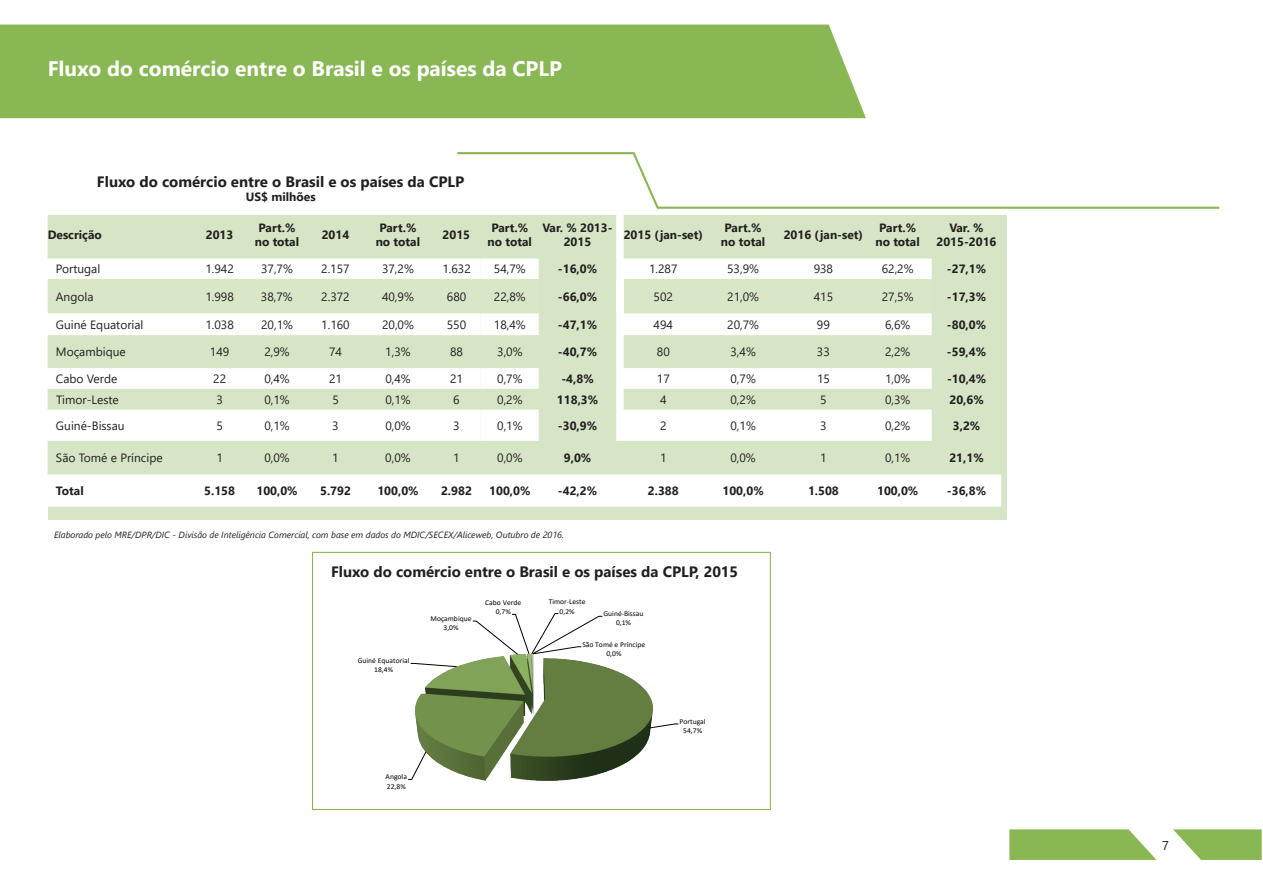
<style>
.page{position:relative;width:1263px;height:893px;background:#fff}
.page>*{position:absolute;margin:0;border:0;box-sizing:border-box;transform-origin:0 0}
.t1{font:700 21px "Segoe UI";color:#fff}
.t2{font:700 15px "Segoe UI";color:#231f20}
.t3{font:12.75px "Segoe UI";color:#231f20}
.t4{font:12px "Segoe UI";color:#231f20}
.t5{font:700 12px/14.4px "Segoe UI";color:#231f20;text-align:center}
.t6{font:italic 9px "Segoe UI";color:#231f20}
.t7{font:7.35px/9.1px "Calibri";color:#000001;text-align:center}
</style>
<div class="page">
<div style="left:0;top:25px;width:866px;height:93px;background:#89b754"></div>
<svg style="left:1009px;top:829px;width:147px;height:31px;background:#95be66"></svg>
<svg style="left:1173px;top:829px;width:89px;height:31px;background:#9dc371"></svg>
<svg style="left:457px;top:152px;width:763px;height:57px"></svg>
<div style="left:312px;top:552px;width:459px;height:258px;border:1px solid #89b754"></div>
<div style="left:48px;top:215px;width:958px;height:304px;background:#d6e5c5"></div>
<svg style="left:481px;top:215px;width:451px;height:226px"></svg>
<svg style="left:48px;top:258px;width:884px;height:55px"></svg>
<div style="left:616px;top:279px;width:8px;height:34px;background:#fff"></div>
<svg style="left:48px;top:313px;width:433px;height:128px;fill:#fff"></svg>
<div style="left:48px;top:474px;width:953px;height:33px;background:#fff"></div>
<div style="left:44px;top:167px;width:574px;height:44px;background:#fff"></div>
<svg style="left:408px;top:613px;width:271px;height:168px"></svg>
<h1 class="t1" style="left:48px;top:51px;width:516px">Fluxo do comércio entre o Brasil e os países da CPLP</h1>
<p class="t2" style="left:97px;top:169px;width:369px">Fluxo do comércio entre o Brasil e os países da CPLP</p>
<p class="t5" style="left:246px;top:190px;width:71px">US$ milhões</p>
<p class="t5" style="left:48px;top:227px;width:56px">Descrição</p>
<p class="t5" style="left:206px;top:227px;width:29px">2013</p>
<p class="t5" style="left:255px;top:220px;width:46px">Part.% no total</p>
<p class="t5" style="left:322px;top:227px;width:29px">2014</p>
<p class="t5" style="left:376px;top:220px;width:46px">Part.% no total</p>
<p class="t5" style="left:443px;top:227px;width:29px">2015</p>
<p class="t5" style="left:488px;top:220px;width:46px">Part.% no total</p>
<p class="t5" style="left:542px;top:220px;width:72px">Var. % 2013-<br>2015</p>
<p class="t5" style="left:624px;top:227px;width:81px">2015 (jan-set)</p>
<p class="t5" style="left:721px;top:220px;width:46px">Part.% no total</p>
<p class="t5" style="left:784px;top:227px;width:81px">2016 (jan-set)</p>
<p class="t5" style="left:875px;top:220px;width:46px">Part.% no total</p>
<p class="t5" style="left:936px;top:220px;width:62px">Var. %<br>2015-2016</p>
<p class="t4" style="left:56px;top:259px;width:46px">Portugal</p>
<p class="t4" style="left:205px;top:259px;width:30px">1.942</p>
<p class="t4" style="left:261px;top:259px;width:33px">37,7%</p>
<p class="t4" style="left:321px;top:259px;width:30px">2.157</p>
<p class="t4" style="left:382px;top:259px;width:33px">37,2%</p>
<p class="t4" style="left:442px;top:259px;width:30px">1.632</p>
<p class="t4" style="left:494px;top:259px;width:33px">54,7%</p>
<p class="t5" style="left:558px;top:262px;width:41px">-16,0%</p>
<p class="t4" style="left:649px;top:259px;width:30px">1.287</p>
<p class="t4" style="left:727px;top:259px;width:33px">53,9%</p>
<p class="t4" style="left:814px;top:259px;width:21px">938</p>
<p class="t4" style="left:882px;top:259px;width:33px">62,2%</p>
<p class="t5" style="left:947px;top:262px;width:41px">-27,1%</p>
<p class="t4" style="left:56px;top:287px;width:39px">Angola</p>
<p class="t4" style="left:205px;top:287px;width:30px">1.998</p>
<p class="t4" style="left:261px;top:287px;width:33px">38,7%</p>
<p class="t4" style="left:321px;top:287px;width:30px">2.372</p>
<p class="t4" style="left:382px;top:287px;width:33px">40,9%</p>
<p class="t4" style="left:447px;top:287px;width:21px">680</p>
<p class="t4" style="left:494px;top:287px;width:33px">22,8%</p>
<p class="t5" style="left:558px;top:289px;width:41px">-66,0%</p>
<p class="t4" style="left:654px;top:287px;width:21px">502</p>
<p class="t4" style="left:727px;top:287px;width:33px">21,0%</p>
<p class="t4" style="left:814px;top:287px;width:21px">415</p>
<p class="t4" style="left:882px;top:287px;width:33px">27,5%</p>
<p class="t5" style="left:947px;top:289px;width:41px">-17,3%</p>
<p class="t4" style="left:56px;top:315px;width:89px">Guiné Equatorial</p>
<p class="t4" style="left:205px;top:315px;width:30px">1.038</p>
<p class="t4" style="left:261px;top:315px;width:33px">20,1%</p>
<p class="t4" style="left:321px;top:315px;width:30px">1.160</p>
<p class="t4" style="left:382px;top:315px;width:33px">20,0%</p>
<p class="t4" style="left:447px;top:315px;width:21px">550</p>
<p class="t4" style="left:494px;top:315px;width:33px">18,4%</p>
<p class="t5" style="left:558px;top:317px;width:41px">-47,1%</p>
<p class="t4" style="left:654px;top:315px;width:21px">494</p>
<p class="t4" style="left:727px;top:315px;width:33px">20,7%</p>
<p class="t4" style="left:817px;top:315px;width:14px">99</p>
<p class="t4" style="left:885px;top:315px;width:27px">6,6%</p>
<p class="t5" style="left:947px;top:317px;width:41px">-80,0%</p>
<p class="t4" style="left:56px;top:342px;width:71px">Moçambique</p>
<p class="t4" style="left:210px;top:342px;width:21px">149</p>
<p class="t4" style="left:264px;top:342px;width:27px">2,9%</p>
<p class="t4" style="left:329px;top:342px;width:14px">74</p>
<p class="t4" style="left:385px;top:342px;width:27px">1,3%</p>
<p class="t4" style="left:450px;top:342px;width:14px">88</p>
<p class="t4" style="left:497px;top:342px;width:27px">3,0%</p>
<p class="t5" style="left:558px;top:344px;width:41px">-40,7%</p>
<p class="t4" style="left:657px;top:342px;width:14px">80</p>
<p class="t4" style="left:730px;top:342px;width:27px">3,4%</p>
<p class="t4" style="left:817px;top:342px;width:14px">33</p>
<p class="t4" style="left:885px;top:342px;width:27px">2,2%</p>
<p class="t5" style="left:947px;top:344px;width:41px">-59,4%</p>
<p class="t4" style="left:56px;top:369px;width:63px">Cabo Verde</p>
<p class="t4" style="left:213px;top:369px;width:14px">22</p>
<p class="t4" style="left:264px;top:369px;width:27px">0,4%</p>
<p class="t4" style="left:329px;top:369px;width:14px">21</p>
<p class="t4" style="left:385px;top:369px;width:27px">0,4%</p>
<p class="t4" style="left:450px;top:369px;width:14px">21</p>
<p class="t4" style="left:497px;top:369px;width:27px">0,7%</p>
<p class="t5" style="left:561px;top:371px;width:34px">-4,8%</p>
<p class="t4" style="left:657px;top:369px;width:14px">17</p>
<p class="t4" style="left:730px;top:369px;width:27px">0,7%</p>
<p class="t4" style="left:817px;top:369px;width:14px">15</p>
<p class="t4" style="left:885px;top:369px;width:27px">1,0%</p>
<p class="t5" style="left:947px;top:371px;width:41px">-10,4%</p>
<p class="t4" style="left:56px;top:390px;width:64px">Timor-Leste</p>
<p class="t4" style="left:216px;top:390px;width:8px">3</p>
<p class="t4" style="left:264px;top:390px;width:27px">0,1%</p>
<p class="t4" style="left:332px;top:390px;width:8px">5</p>
<p class="t4" style="left:385px;top:390px;width:27px">0,1%</p>
<p class="t4" style="left:453px;top:390px;width:8px">6</p>
<p class="t4" style="left:497px;top:390px;width:27px">0,2%</p>
<p class="t5" style="left:557px;top:392px;width:43px">118,3%</p>
<p class="t4" style="left:660px;top:390px;width:8px">4</p>
<p class="t4" style="left:730px;top:390px;width:27px">0,2%</p>
<p class="t4" style="left:820px;top:390px;width:8px">5</p>
<p class="t4" style="left:885px;top:390px;width:27px">0,3%</p>
<p class="t5" style="left:949px;top:392px;width:36px">20,6%</p>
<p class="t4" style="left:56px;top:416px;width:70px">Guiné-Bissau</p>
<p class="t4" style="left:216px;top:416px;width:8px">5</p>
<p class="t4" style="left:264px;top:416px;width:27px">0,1%</p>
<p class="t4" style="left:332px;top:416px;width:8px">3</p>
<p class="t4" style="left:385px;top:416px;width:27px">0,0%</p>
<p class="t4" style="left:453px;top:416px;width:8px">3</p>
<p class="t4" style="left:497px;top:416px;width:27px">0,1%</p>
<p class="t5" style="left:558px;top:418px;width:41px">-30,9%</p>
<p class="t4" style="left:660px;top:416px;width:8px">2</p>
<p class="t4" style="left:730px;top:416px;width:27px">0,1%</p>
<p class="t4" style="left:820px;top:416px;width:8px">3</p>
<p class="t4" style="left:885px;top:416px;width:27px">0,2%</p>
<p class="t5" style="left:953px;top:418px;width:29px">3,2%</p>
<p class="t4" style="left:56px;top:448px;width:108px">São Tomé e Príncipe</p>
<p class="t4" style="left:216px;top:448px;width:8px">1</p>
<p class="t4" style="left:264px;top:448px;width:27px">0,0%</p>
<p class="t4" style="left:332px;top:448px;width:8px">1</p>
<p class="t4" style="left:385px;top:448px;width:27px">0,0%</p>
<p class="t4" style="left:453px;top:448px;width:8px">1</p>
<p class="t4" style="left:497px;top:448px;width:27px">0,0%</p>
<p class="t5" style="left:564px;top:450px;width:29px">9,0%</p>
<p class="t4" style="left:660px;top:448px;width:8px">1</p>
<p class="t4" style="left:730px;top:448px;width:27px">0,0%</p>
<p class="t4" style="left:820px;top:448px;width:8px">1</p>
<p class="t4" style="left:885px;top:448px;width:27px">0,1%</p>
<p class="t5" style="left:949px;top:450px;width:36px">21,1%</p>
<p class="t5" style="left:56px;top:483px;width:29px">Total</p>
<p class="t5" style="left:204px;top:483px;width:32px">5.158</p>
<p class="t5" style="left:256px;top:483px;width:43px">100,0%</p>
<p class="t5" style="left:320px;top:483px;width:32px">5.792</p>
<p class="t5" style="left:377px;top:483px;width:43px">100,0%</p>
<p class="t5" style="left:441px;top:483px;width:32px">2.982</p>
<p class="t5" style="left:489px;top:483px;width:43px">100,0%</p>
<p class="t5" style="left:558px;top:483px;width:41px">-42,2%</p>
<p class="t5" style="left:648px;top:483px;width:32px">2.388</p>
<p class="t5" style="left:722px;top:483px;width:43px">100,0%</p>
<p class="t5" style="left:808px;top:483px;width:32px">1.508</p>
<p class="t5" style="left:877px;top:483px;width:43px">100,0%</p>
<p class="t5" style="left:947px;top:483px;width:41px">-36,8%</p>
<p class="t6" style="left:54px;top:528px;width:512px">Elaborado pelo MRE/DPR/DIC - Divisão de Inteligência Comercial, com base em dados do MDIC/SECEX/Aliceweb, Outubro de 2016.</p>
<p class="t2" style="left:331px;top:560px;width:409px">Fluxo do comércio entre o Brasil e os países da CPLP, 2015</p>
<p class="t7" style="left:358px;top:656px;width:53px">Guiné Equatorial<br>18,4%</p>
<p class="t7" style="left:431px;top:614px;width:43px">Moçambique<br>3,0%</p>
<p class="t7" style="left:485px;top:598px;width:37px">Cabo Verde<br>0,7%</p>
<p class="t7" style="left:549px;top:597px;width:38px">Timor-Leste<br>0,2%</p>
<p class="t7" style="left:603px;top:609px;width:41px">Guiné-Bissau<br>0,1%</p>
<p class="t7" style="left:582px;top:639px;width:64px">São Tomé e Príncipe<br>0,0%</p>
<p class="t7" style="left:386px;top:772px;width:23px;text-align:left">Angola<br>22,8%</p>
<p class="t7" style="left:679px;top:717px;width:28px">Portugal<br>54,7%</p>
<p class="t3" style="left:1162px;top:835px;width:8px">7</p>
</div>
